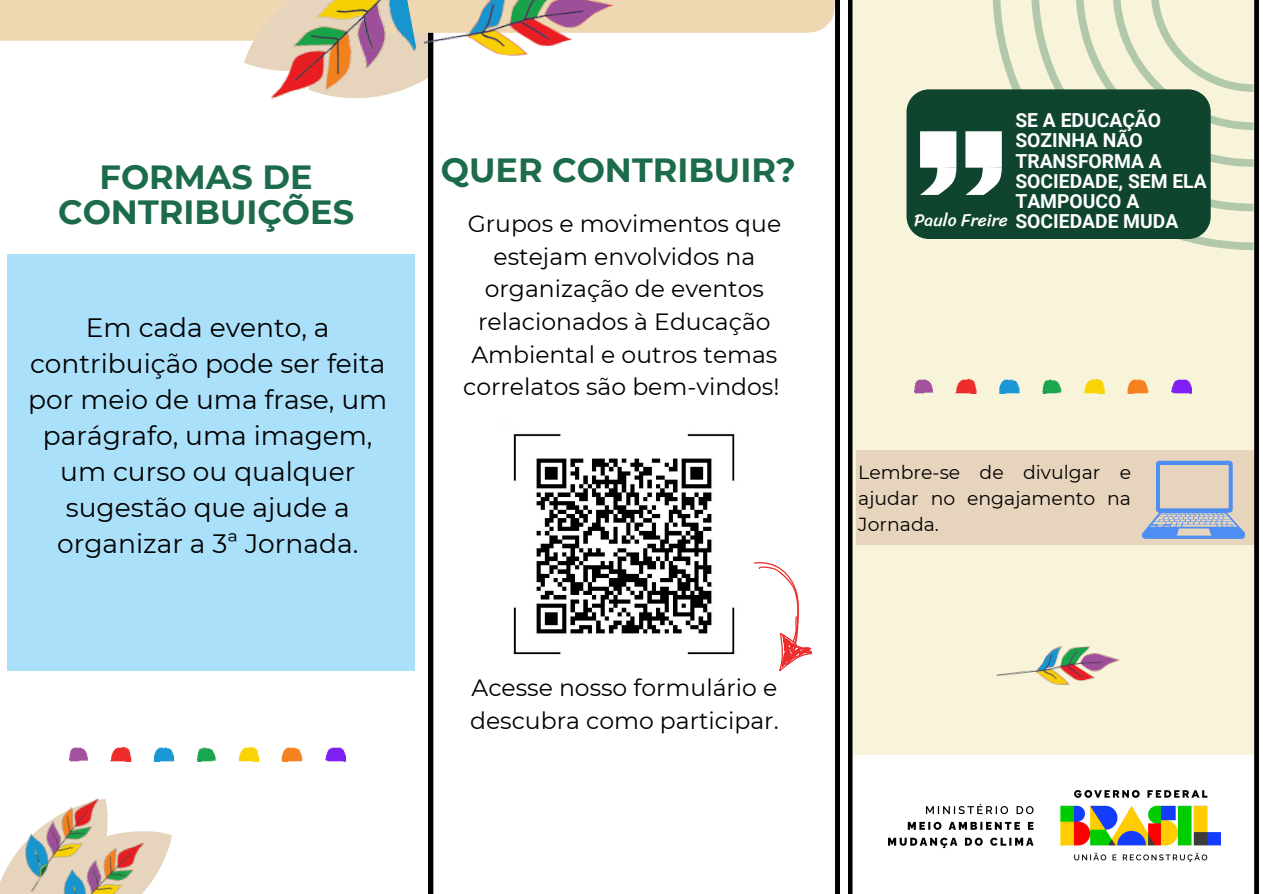
<style>
.page{position:relative;width:1263px;height:894px;background:#fff}
.page>*{position:absolute;margin:0;border:0;box-sizing:border-box;transform-origin:0 0}
.t1{font:700 33.45px/34.8px "Montserrat";color:#1c6b4a;text-align:center}
.t2{font:26.55px/36px "Montserrat";color:#000;text-align:center}
.t3{font:23.55px/32.7px "Montserrat";color:#000;text-align:center}
.t4{font:700 19.35px/20.2px "Roboto";color:#fff}
.t5{font:18.9px/25.8px "Montserrat";color:#000;text-align:justify}
.t6{font:17.55px "Sriracha";color:#fff}
</style>
<div class="page">
<div style="left:848px;top:0;width:411px;height:893px;background:#f8f4d9"></div>
<svg style="left:992px;top:0;width:261px;height:250px;fill:#f8f4d9"></svg>
<svg style="left:1031px;top:0;width:222px;height:211px;fill:#f8f4d9"></svg>
<svg style="left:1076px;top:0;width:177px;height:167px"></svg>
<div style="left:906px;top:89px;width:305px;height:150px;background:#0f442e"></div>
<div style="left:920px;top:131px;width:36px;height:37px;background:#fff"></div>
<svg style="left:920px;top:167px;width:36px;height:28px"></svg>
<div style="left:965px;top:131px;width:37px;height:37px;background:#fff"></div>
<svg style="left:965px;top:167px;width:37px;height:28px"></svg>
<svg style="left:429px;top:0;width:410px;height:893px"></svg>
<div style="left:856px;top:450px;width:397px;height:94px;background:#e6d4bd"></div>
<div style="left:853px;top:754px;width:400px;height:139px;background:#fff"></div>
<img style="left:889px;top:790px;width:331px;height:71px">
<img style="left:915px;top:379px;width:276px;height:14px">
<img style="left:994px;top:638px;width:128px;height:50px">
<svg style="left:728px;top:552px;width:101px;height:128px"></svg>
<div style="left:211px;top:0;width:625px;height:33px;background:#efd8b1"></div>
<img style="left:485px;top:0;width:137px;height:66px">
<img style="left:501px;top:422px;width:241px;height:240px">
<div style="left:7px;top:254px;width:407px;height:416px;background:#abe0fa"></div>
<div style="left:0;top:0;width:391px;height:41px;background:#efd8b1"></div>
<svg style="left:421px;top:6px;width:64px;height:131px"></svg>
<img style="left:243px;top:0;width:178px;height:99px">
<img style="left:133px;top:831px;width:37px;height:62px">
<img style="left:0;top:798px;width:133px;height:95px">
<img style="left:69px;top:747px;width:277px;height:14px">
<svg style="left:1142px;top:460px;width:103px;height:78px"></svg>
<p class="t1" style="left:58px;top:159px;width:297px">FORMAS DE<br>CONTRIBUIÇÕES</p>
<p class="t2" style="left:28px;top:309px;width:361px">Em cada evento, a contribuição pode ser feita por meio de uma frase, um parágrafo, uma imagem, um curso ou qualquer sugestão que ajude a organizar a 3ª Jornada.</p>
<h1 class="t1" style="left:441px;top:152px;width:356px">QUER CONTRIBUIR?</h1>
<h2 class="t3" style="left:463px;top:207px;width:320px">Grupos e movimentos que estejam envolvidos na organização de eventos relacionados à Educação<br>Ambiental e outros temas correlatos são bem-vindos!</h2>
<p class="t3" style="left:470px;top:671px;width:310px;text-align:left">Acesse nosso formulário e descubra como participar.</p>
<h3 class="t6" style="left:914px;top:210px;width:95px">Paulo Freire</h3>
<h3 class="t4" style="left:1015px;top:110px;width:193px">SE A EDUCAÇÃO<br>SOZINHA NÃO<br>TRANSFORMA A<br>SOCIEDADE, SEM ELA<br>TAMPOUCO A<br>SOCIEDADE MUDA</h3>
<p class="t5" style="left:858px;top:459px;width:274px">Lembre-se de divulgar e ajudar no engajamento na Jornada.</p>
</div>
